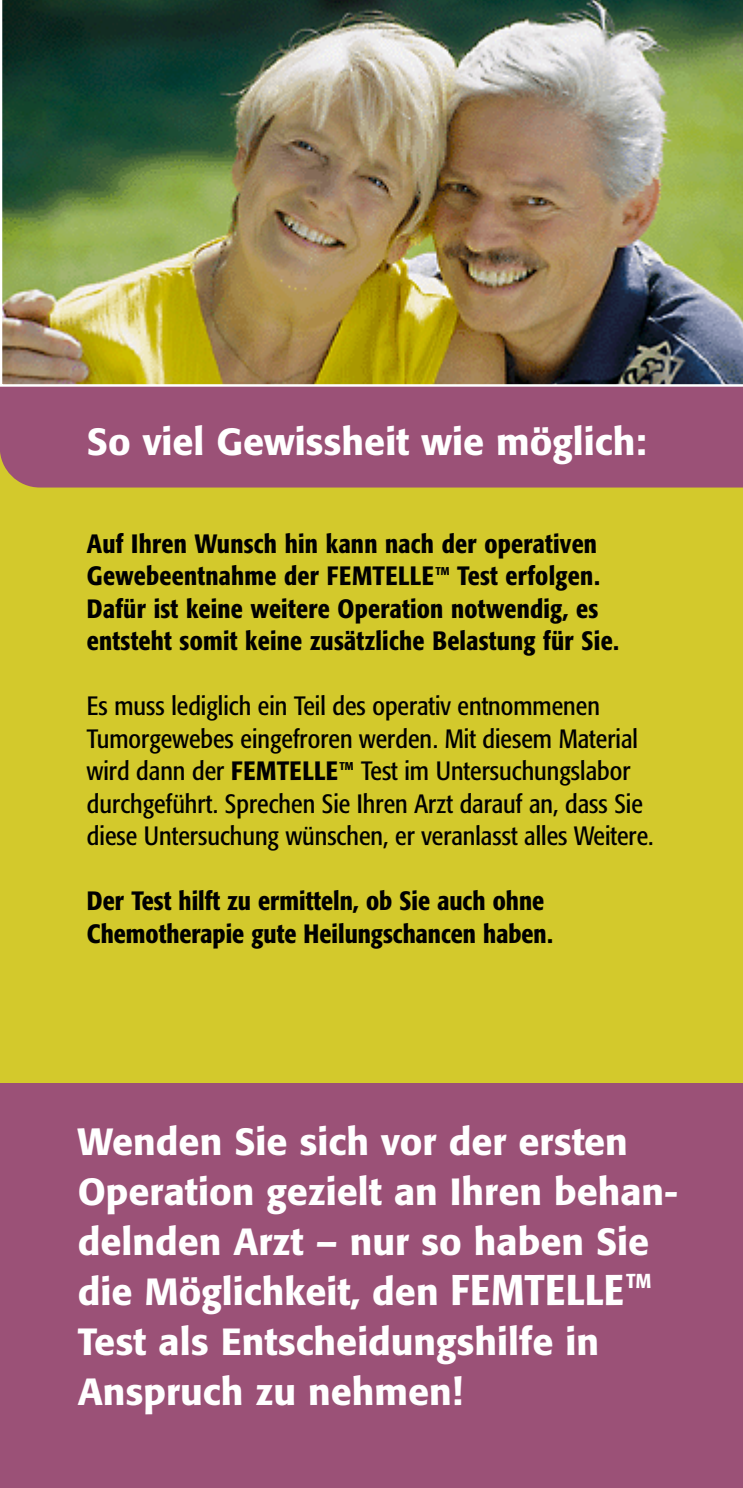
<style>
.page{position:relative;width:743px;height:1488px;background:#fff}
.page>*{position:absolute;margin:0;border:0;box-sizing:border-box;transform-origin:0 0}
.t1{font:500 37.5px/50px "Formata CE";color:#fff}
.t2{font:500 26.25px/32.5px "Formata Condensed BQ";letter-spacing:.01em;color:#000}
.t3{font:26.25px/32.5px "Formata Condensed BQ";color:#000}
.t4{font:500 11.25px "Formata Condensed BQ";color:#000}
.s1{font-weight:500}
.s2{font-family:"Formata Condensed BQ";font-size:42.5px}
</style>
<div class="page">
<div style="left:0;top:168px;width:742px;height:1319px;background:#d3c92c"></div>
<div style="left:0;top:387px;width:742px;height:100px;background:#9b5177"></div>
<div style="left:0;top:1083px;width:742px;height:404px;background:#9b5177"></div>
<img style="left:0;top:0;width:742px;height:387px">
<h1 class="t1" style="left:87px;top:416px;width:560px">So viel Gewissheit wie möglich:</h1>
<p class="t2" style="left:87px;top:529px;width:511px">Auf Ihren Wunsch hin kann nach der operativen<br>Gewebeentnahme der FEMTELLE</p>
<p class="t2" style="left:87px;top:562px;width:533px;text-indent:370px">Test erfolgen.<br>Dafür ist keine weitere Operation notwendig, es entsteht somit keine zusätzliche Belastung für Sie.</p>
<p class="t3" style="left:87px;top:692px;width:552px">Es muss lediglich ein Teil des operativ entnommenen<br>Tumorgewebes eingefroren werden. Mit diesem Material wird dann der <span class="s1">FEMTELLE</span></p>
<p class="t4" style="left:435px;top:566px;width:16px">TM</p>
<p class="t3" style="left:87px;top:757px;width:568px;text-indent:274px">Test im Untersuchungslabor durchgeführt. Sprechen Sie Ihren Arzt darauf an, dass Sie diese Untersuchung wünschen, er veranlasst alles Weitere.</p>
<p class="t2" style="left:87px;top:887px;width:468px">Der Test hilft zu ermitteln, ob Sie auch ohne<br>Chemotherapie gute Heilungschancen haben.</p>
<p class="t4" style="left:339px;top:761px;width:16px">TM</p>
<h1 class="t1" style="left:78px;top:1116px;width:602px">Wenden Sie sich vor der ersten<br>Operation gezielt an Ihren behan&shy;delnden Arzt – nur so haben Sie die Möglichkeit, den <span class="s2">FEMTELLE</span> <sup>TM<br></sup>Test als Entscheidungshilfe in<br>Anspruch zu nehmen!</h1>
</div>
